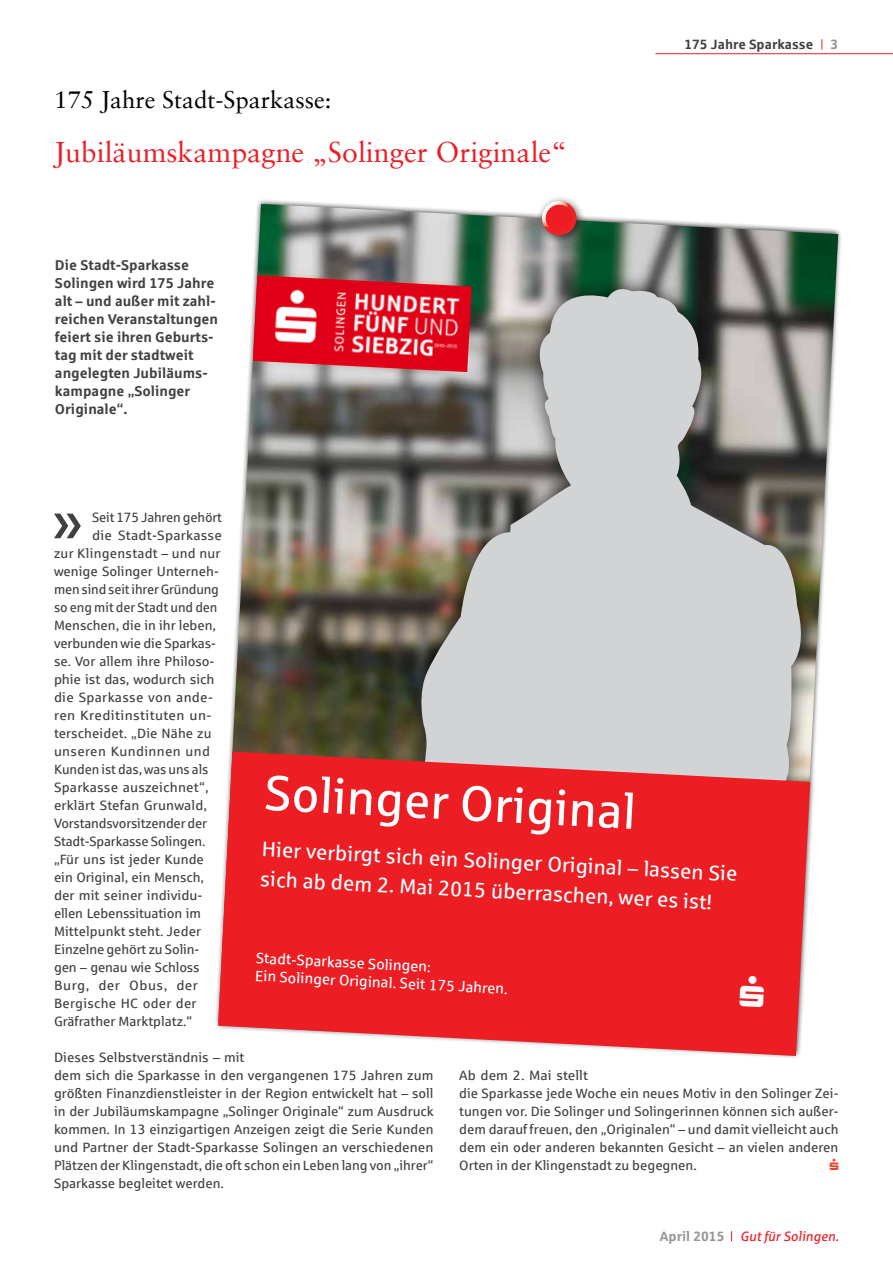
<style>
.page{position:relative;width:893px;height:1263px;background:#fff}
.page>*{position:absolute;margin:0;border:0;box-sizing:border-box;transform-origin:0 0}
.t1{font:61.35px "Sparkasse Rg";color:#414042}
.t2{font:49.2px "Sparkasse Rg";color:#fff}
.t3{font:28.5px "Sabon LT";color:#ed1d24}
.t4{font:24px "Sabon LT";color:#000}
.t5{font:21px/29.5px "Sparkasse Rg";color:#fff}
.t6{font:15px/18px "Sparkasse Rg";color:#fff}
.t7{font:700 14.25px/18px "Sparkasse Rg";color:#414042}
.t8{font:13.5px/18px "Sparkasse Rg";color:#414042}
.t9{font:13.5px "Sparkasse Rg";letter-spacing:.02em;color:#414042}
.t10{font:13.5px "Sparkasse Rg";letter-spacing:.025em;color:#414042}
.t11{font:italic 13.5px "Sparkasse Rg";color:#ed1d24}
.t12{font:700 13.5px "Sparkasse Rg";color:#414042}
.t13{font:13.5px "Sparkasse Rg";letter-spacing:.035em;color:#414042}
.t14{font:700 13.5px "Sparkasse Rg";color:#939598}
.s1{font-weight:700;font-style:normal;color:#939598}
</style>
<div class="page">
<hr style="left:655px;top:53px;width:238px;height:1px;background:#ed1d24">
<img style="left:229px;top:204px;width:609px;height:547px">
<img style="left:253px;top:275px;width:139px;height:97px">
<img style="left:392px;top:260px;width:447px;height:599px">
<svg style="left:412px;top:284px;width:397px;height:467px;background:#afaaa9"></svg>
<svg style="left:218px;top:751px;width:592px;height:305px;background:#eb343a"></svg>
<div style="left:535px;top:194px;width:51px;height:51px;background:#000;opacity:.65"></div>
<svg style="left:542px;top:201px;width:35px;height:36px"></svg>
<svg style="left:739px;top:975px;width:26px;height:32px"></svg>
<h3 class="t4" style="left:54px;top:85px;width:279px">175 Jahre Stadt-Sparkasse:</h3>
<h3 class="t3" style="left:54px;top:135px;width:515px">Jubiläumskampagne „Solinger Originale“</h3>
<p class="t7" style="left:55px;top:255px;width:165px">Die Stadt-Sparkasse<br>Solingen wird 175 Jahre alt – und außer mit zahl&shy;reichen Veranstaltungen feiert sie ihren Geburts&shy;tag mit der stadtweit angelegten Jubiläums&shy;kampagne „Solinger<br>Originale“.</p>
<p class="t12" style="left:684px;top:36px;width:130px">175 Jahre Sparkasse</p>
<p class="t14" style="left:831px;top:36px;width:9px">3</p>
<h1 class="t1" style="left:52px;top:482px;width:33px">»</h1>
<p class="t8" style="left:92px;top:508px;width:131px">Seit 175 Jahren gehört</p>
<p class="t8" style="left:92px;top:526px;width:131px">die Stadt-Sparkasse</p>
<p class="t9" style="left:54px;top:545px;width:168px">zur Klingenstadt – und nur</p>
<p class="t8" style="left:54px;top:562px;width:166px">wenige Solinger Unterneh-</p>
<p class="t8" style="left:54px;top:580px;width:166px">men sind seit ihrer Gründung</p>
<p class="t8" style="left:54px;top:598px;width:165px">so eng mit der Stadt und den</p>
<p class="t8" style="left:54px;top:616px;width:163px">Menschen, die in ihr leben,</p>
<p class="t8" style="left:54px;top:634px;width:163px">verbunden wie die Sparkas-</p>
<p class="t8" style="left:54px;top:652px;width:162px">se. Vor allem ihre Philoso-</p>
<p class="t8" style="left:54px;top:670px;width:162px">phie ist das, wodurch sich</p>
<p class="t9" style="left:54px;top:689px;width:160px">die Sparkasse von ande-</p>
<p class="t10" style="left:54px;top:707px;width:159px">ren Kreditinstituten un-</p>
<p class="t8" style="left:54px;top:724px;width:159px">terscheidet. „Die Nähe zu</p>
<p class="t10" style="left:54px;top:743px;width:158px">unseren Kundinnen und</p>
<p class="t8" style="left:54px;top:760px;width:156px">Kunden ist das, was uns als</p>
<p class="t8" style="left:54px;top:778px;width:156px">Sparkasse auszeichnet“,</p>
<p class="t8" style="left:54px;top:796px;width:154px">erklärt Stefan Grunwald,</p>
<p class="t8" style="left:54px;top:814px;width:155px">Vorstandsvorsitzender der</p>
<p class="t8" style="left:54px;top:832px;width:153px">Stadt-Sparkasse Solingen.</p>
<p class="t8" style="left:54px;top:850px;width:151px">„Für uns ist jeder Kunde</p>
<p class="t8" style="left:54px;top:868px;width:151px">ein Original, ein Mensch,</p>
<p class="t8" style="left:54px;top:886px;width:150px">der mit seiner individu-</p>
<p class="t8" style="left:54px;top:904px;width:148px">ellen Lebenssituation im</p>
<p class="t8" style="left:54px;top:922px;width:149px">Mittelpunkt steht. Jeder</p>
<p class="t8" style="left:54px;top:940px;width:147px">Einzelne gehört zu Solin-</p>
<p class="t8" style="left:54px;top:958px;width:147px">gen – genau wie Schloss</p>
<p class="t13" style="left:54px;top:977px;width:146px">Burg, der Obus, der</p>
<p class="t9" style="left:54px;top:995px;width:144px">Bergische HC oder der</p>
<p class="t8" style="left:54px;top:1012px;width:140px">Gräfrather Marktplatz.“</p>
<p class="t8" style="left:54px;top:1048px;width:381px">Dieses Selbstverständnis – mit<br>dem sich die Sparkasse in den vergangenen 175 Jahren zum größten Finanzdienstleister in der Region entwickelt hat – soll in der Jubiläumskampagne „Solinger Originale“ zum Ausdruck kommen. In 13 einzigartigen Anzeigen zeigt die Serie Kunden und Partner der Stadt-Sparkasse Solingen an verschiedenen Plätzen der Klingenstadt, die oft schon ein Leben lang von „ihrer“ Sparkasse begleitet werden.</p>
<h2 class="t2" style="left:266px;top:762px;width:373px;rotate:3deg">Solinger Original</h2>
<h3 class="t5" style="left:263px;top:833px;width:478px;rotate:3deg">Hier verbirgt sich ein Solinger Original – lassen Sie sich ab dem 2. Mai 2015 überraschen, wer es ist!</h3>
<p class="t6" style="left:257px;top:948px;width:255px;rotate:3deg">Stadt-Sparkasse Solingen:<br>Ein Solinger Original. Seit 175 Jahren.</p>
<p class="t8" style="left:459px;top:1066px;width:381px">Ab dem 2. Mai stellt<br>die Sparkasse jede Woche ein neues Motiv in den Solinger Zei&shy;tungen vor. Die Solinger und Solingerinnen können sich außer&shy;dem darauf freuen, den „Originalen“ – und damit vielleicht auch dem ein oder anderen bekannten Gesicht – an vielen anderen Orten in der Klingenstadt zu begegnen.</p>
<p class="t11" style="left:660px;top:1228px;width:181px"><span class="s1">April 2015</span> Gut für Solingen.</p>
</div>
